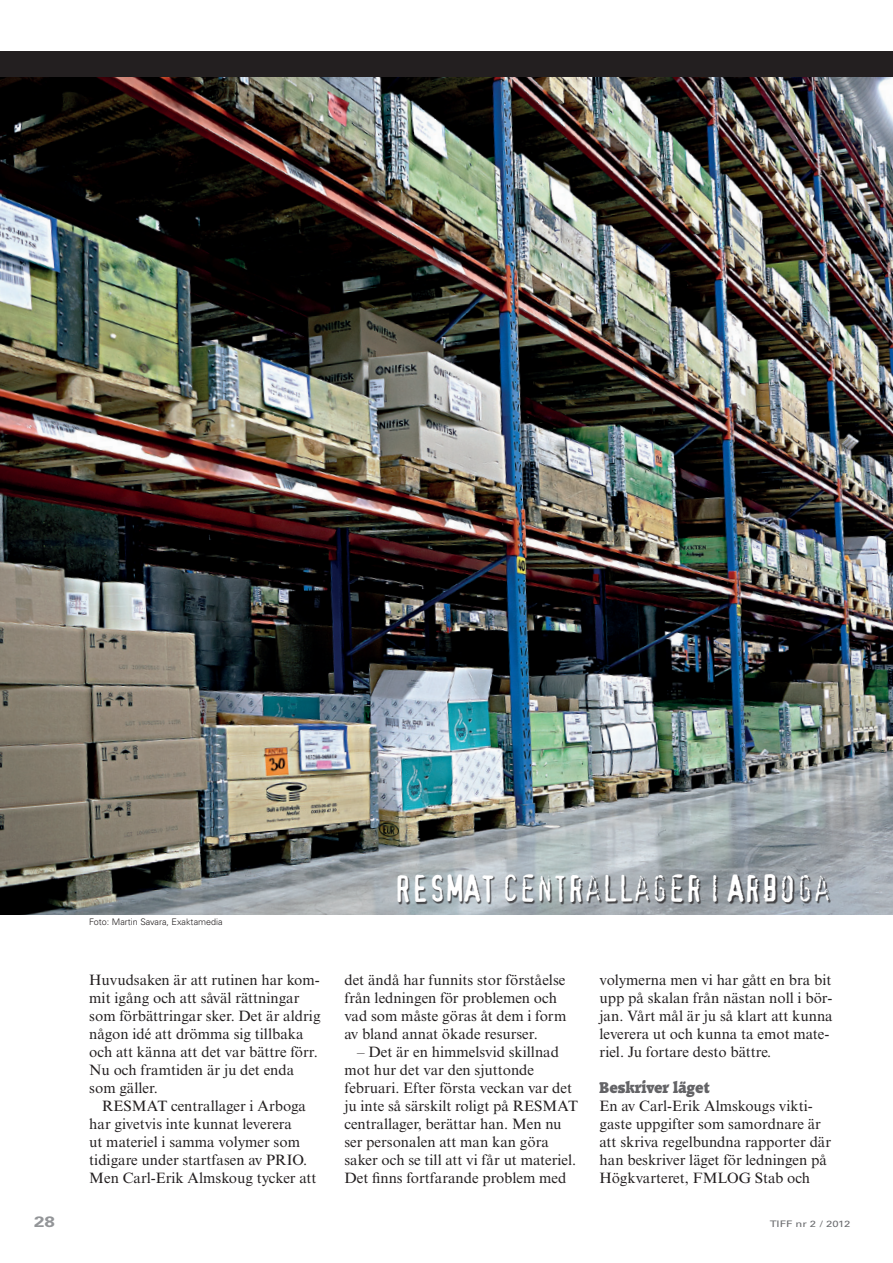
<style>
.page{position:relative;width:893px;height:1263px;background:#fff}
.page>*{position:absolute;margin:0;border:0;box-sizing:border-box;transform-origin:0 0}
.bröd_utan{font:36px "Confidential";color:#fff;scale:.96 1}
.bröd_med{font:15px/18px "Times New Roman MT Std";color:#231f20}
.bröd_utan-2{font:15px/18px "Times New Roman MT Std";color:#231f20}
.mellis{font:800 15px "Raleigh";color:#636366;scale:.95 1}
.t1{font:700 15px "Univers LT Std";color:#939598;scale:1.25 1}
.bildtext{font:300 9px "Univers LT Std";color:#231f20}
.t2{font:9px "Univers LT Std";letter-spacing:.005em;color:#6c6d70;scale:1.25 1}
</style>
<div class="page">
<img style="left:0;top:77px;width:893px;height:837px">
<div style="left:0;top:51px;width:893px;height:26px;background:#231f20"></div>
<div style="left:398px;top:875px;width:433px;height:30px;background:#231f20;opacity:.75"></div>
<p class="bildtext" style="left:89px;top:916px;width:135px">Foto: Martin Savara, Exaktamedia</p>
<p class="bröd_med" style="left:89px;top:970px;width:233px">Huvudsaken är att rutinen har kom&shy;mit igång och att såväl rättningar som förbättringar sker. Det är aldrig någon idé att drömma sig tillbaka och att känna att det var bättre förr.<br>Nu och framtiden är ju det enda som gäller.</p>
<p class="bröd_med" style="left:89px;top:1096px;width:229px;text-indent:13px">RESMAT centrallager i Arboga har givetvis inte kunnat leverera<br>ut materiel i samma volymer som tidigare under startfasen av PRIO.<br>Men Carl-Erik Almskoug tycker att</p>
<p class="bröd_utan" style="left:394px;top:874px;width:456px">RESMAT CENTRALLAGER I ARBOGA</p>
<p class="bröd_med" style="left:344px;top:970px;width:223px">det ändå har funnits stor förståelse från ledningen för problemen och vad som måste göras åt dem i form av bland annat ökade resurser.</p>
<p class="bröd_med" style="left:344px;top:1042px;width:235px;text-indent:13px">– Det är en himmelsvid skillnad mot hur det var den sjuttonde februari. Efter första veckan var det ju inte så särskilt roligt på RESMAT centrallager, berättar han. Men nu ser personalen att man kan göra saker och se till att vi får ut materiel.<br>Det finns fortfarande problem med</p>
<p class="bröd_med" style="left:600px;top:970px;width:235px">volymerna men vi har gått en bra bit upp på skalan från nästan noll i bör&shy;jan. Vårt mål är ju så klart att kunna leverera ut och kunna ta emot mate&shy;riel. Ju fortare desto bättre.</p>
<p class="mellis" style="left:600px;top:1077px;width:117px">Beskriver läget</p>
<p class="bröd_utan-2" style="left:600px;top:1096px;width:233px">En av Carl-Erik Almskougs vikti&shy;gaste uppgifter som samordnare är att skriva regelbundna rapporter där han beskriver läget för ledningen på Högkvarteret, FMLOG Stab och</p>
<p class="t1" style="left:34px;top:1213px;width:18px">28</p>
<p class="t2" style="left:770px;top:1218px;width:66px">TIFF nr 2 / 2012</p>
</div>
